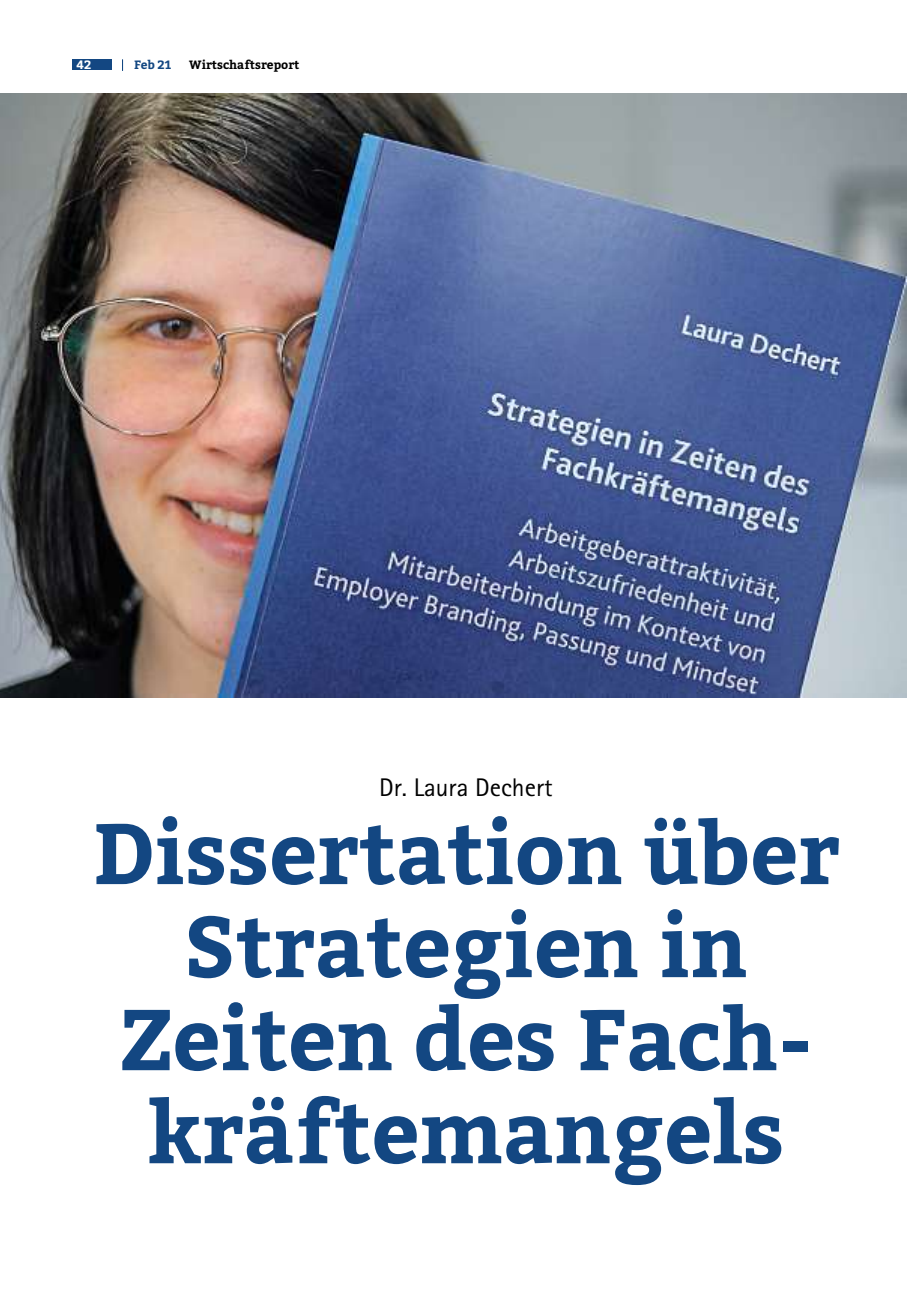
<style>
.page{position:relative;width:919px;height:1289px;background:#fff}
.page>*{position:absolute;margin:0;border:0;box-sizing:border-box;transform-origin:0 0}
.t1{font:700 85.5px/93px "Bitter";color:#134782;text-align:center}
.t2{font:25.5px "Agfa Rotis Sans Serif";color:#000}
.t3{font:700 12px "Bitter";color:#000}
.t4{font:700 12px "Bitter";color:#134782}
.t5{font:700 12px "Bitter";color:#fff}
</style>
<div class="page">
<div style="left:72px;top:60px;width:40px;height:10px;background:#134782"></div>
<img style="left:0;top:94px;width:906px;height:603px">
<p class="t5" style="left:77px;top:58px;width:16px">42</p>
<p class="t4" style="left:134px;top:58px;width:39px">Feb 21</p>
<p class="t3" style="left:189px;top:58px;width:112px">Wirtschaftsreport</p>
<p class="t2" style="left:379px;top:772px;width:175px">Dr. Laura Dechert</p>
<p class="t1" style="left:92px;top:808px;width:749px">Dissertation über<br>Strategien in<br>Zeiten des Fach&shy;kräftemangels</p>
</div>
